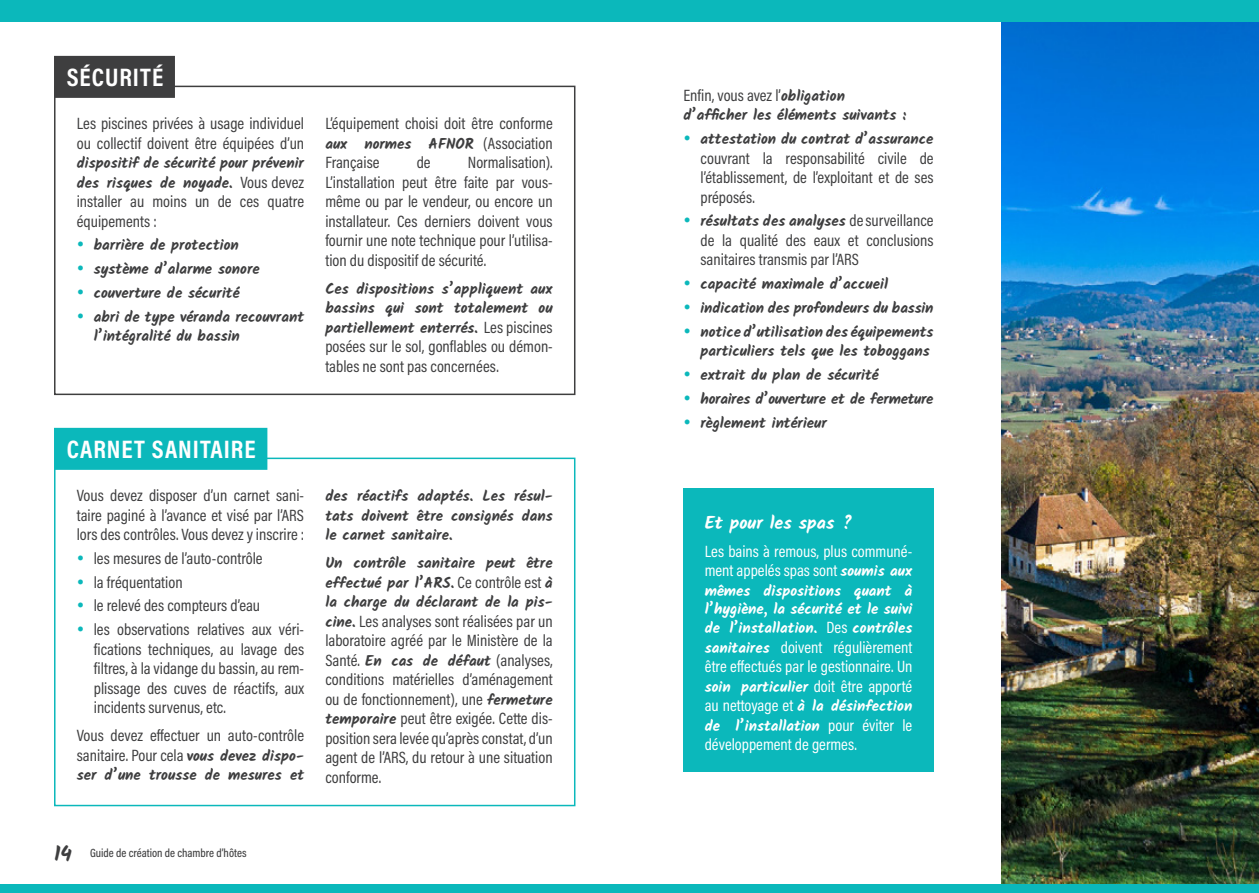
<style>
.page{position:relative;width:1259px;height:893px;background:#fff}
.page>*{position:absolute;margin:0;border:0;box-sizing:border-box;transform-origin:0 0}
.t1{font:700 25.5px "Acumin Pro Cond";letter-spacing:.04em;color:#fff}
.t2{font:700 18px "Kalam";color:#fff}
.LABEUR{font:16.5px/19.5px "Acumin Pro Cond";color:#3e3e3f}
.LABEUR-2{font:16.5px/19.5px "Acumin Pro Cond";color:#fff}
.LABEUR-3{font:700 15px/19.5px "Kalam";color:#3e3e3f}
.LABEUR-4{font:700 15px/19.5px "Kalam";color:#fff}
.LABEUR-5{font:700 15px "Kalam";letter-spacing:-.02em;color:#3e3e3f}
.t3{font:500 12px "Acumin Pro Cond";color:#3e3e3f}
.s1{font-family:"Acumin Pro Cond";font-weight:400;font-size:16.5px}
.s2{font-family:"Kalam";font-weight:700;font-size:15px}
.s3{font-family:"Kalam";font-weight:700;font-size:21px}
</style>
<div class="page">
<div style="left:54px;top:86px;width:521px;height:309px;border:2px solid #3e3e3f"></div>
<div style="left:54px;top:56px;width:121px;height:42px;background:#3e3e3f"></div>
<div style="left:54px;top:458px;width:521px;height:348px;border:2px solid #0bb8bb"></div>
<div style="left:54px;top:428px;width:213px;height:42px;background:#0bb8bb"></div>
<div style="left:0;top:0;width:651px;height:21px;background:#0bb8bb"></div>
<div style="left:0;top:884px;width:651px;height:9px;background:#0bb8bb"></div>
<img style="left:1001px;top:21px;width:258px;height:863px">
<div style="left:608px;top:0;width:651px;height:21px;background:#0bb8bb"></div>
<div style="left:608px;top:884px;width:651px;height:9px;background:#0bb8bb"></div>
<div style="left:683px;top:488px;width:250px;height:283px;background:#0bb8bb"></div>
<p class="t1" style="left:67px;top:60px;width:98px">SÉCURITÉ</p>
<p class="LABEUR" style="left:77px;top:113px;width:229px">Les piscines privées à usage individuel ou collectif doivent être équipées d’un</p>
<p class="LABEUR-3" style="left:77px;top:153px;width:229px">dispositif de sécurité pour prévenir des risques de noyade. <span class="s1">Vous devez</span></p>
<p class="LABEUR" style="left:77px;top:191px;width:229px">installer au moins un de ces quatre équipements :</p>
<p class="LABEUR-3" style="left:94px;top:235px;width:147px">barrière de protection</p>
<p class="LABEUR-3" style="left:94px;top:259px;width:167px">système d’alarme sonore</p>
<p class="LABEUR-3" style="left:94px;top:283px;width:147px">couverture de sécurité</p>
<p class="LABEUR-3" style="left:94px;top:307px;width:212px">abri de type véranda recouvrant l’intégralité du bassin</p>
<p class="LABEUR" style="left:325px;top:113px;width:229px">L’équipement choisi doit être conforme</p>
<p class="LABEUR-3" style="left:325px;top:134px;width:229px">aux normes AFNOR <span class="s1">(Association</span></p>
<p class="LABEUR" style="left:325px;top:152px;width:56px">Française</p>
<p class="LABEUR" style="left:417px;top:152px;width:15px">de</p>
<p class="LABEUR" style="left:325px;top:152px;width:229px;text-align:justify;text-indent:142px">Normalisation).<br>L’installation peut être faite par vous&shy;même ou par le vendeur, ou encore un installateur. Ces derniers doivent vous fournir une note technique pour l’utilisa&shy;tion du dispositif de sécurité.</p>
<p class="LABEUR-3" style="left:325px;top:279px;width:229px;text-align:justify">Ces dispositions s’appliquent aux bassins qui sont totalement ou partiellement enterrés. <span class="s1">Les piscines</span></p>
<p class="LABEUR" style="left:325px;top:336px;width:229px">posées sur le sol, gonflables ou démon&shy;tables ne sont pas concernées.</p>
<p class="t1" style="left:67px;top:432px;width:190px">CARNET SANITAIRE</p>
<p class="LABEUR" style="left:77px;top:485px;width:229px;text-align:justify">Vous devez disposer d’un carnet sani&shy;taire paginé à l’avance et visé par l’ARS lors des contrôles. Vous devez y inscrire :</p>
<p class="LABEUR" style="left:94px;top:548px;width:170px">les mesures de l’auto-contrôle</p>
<p class="LABEUR" style="left:94px;top:572px;width:90px">la fréquentation</p>
<p class="LABEUR" style="left:94px;top:595px;width:168px">le relevé des compteurs d’eau</p>
<p class="LABEUR" style="left:94px;top:619px;width:212px;text-align:justify">les observations relatives aux véri&shy;fications techniques, au lavage des filtres, à la vidange du bassin, au rem&shy;plissage des cuves de réactifs, aux incidents survenus, etc.</p>
<p class="LABEUR" style="left:77px;top:725px;width:229px">Vous devez effectuer un auto-contrôle sanitaire. Pour cela <span class="s2">vous devez dispo-</span></p>
<p class="LABEUR-3" style="left:77px;top:765px;width:229px">ser d’une trousse de mesures et</p>
<p class="LABEUR-3" style="left:325px;top:486px;width:229px;text-align:justify">des réactifs adaptés. Les résul&shy;tats doivent être consignés dans le carnet sanitaire.</p>
<p class="LABEUR-3" style="left:325px;top:553px;width:229px;text-align:justify">Un contrôle sanitaire peut être effectué par l’ARS. <span class="s1">Ce contrôle est</span> à la charge du déclarant de la pis-</p>
<p class="LABEUR" style="left:325px;top:611px;width:229px;text-align:justify"><span class="s2">cine.</span> Les analyses sont réalisées par un laboratoire agréé par le Ministère de la Santé. <span class="s2">En cas de défaut</span> (analyses, conditions matérielles d’aménagement ou de fonctionnement), une <span class="s2">fermeture temporaire</span> peut être exigée. Cette dis&shy;position sera levée qu’après constat, d’un agent de l’ARS, du retour à une situation conforme.</p>
<p class="t3" style="left:54px;top:845px;width:194px"><span class="s3">14</span> Guide de création de chambre d’hôtes</p>
<p class="LABEUR" style="left:683px;top:85px;width:163px">Enfin, vous avez l’<span class="s2">obligation</span></p>
<p class="LABEUR-3" style="left:683px;top:106px;width:224px">d’afficher les éléments suivants :</p>
<p class="LABEUR-3" style="left:700px;top:129px;width:235px">attestation du contrat d’assurance</p>
<p class="LABEUR" style="left:700px;top:148px;width:235px;text-align:justify">couvrant la responsabilité civile de l’établissement, de l’exploitant et de ses préposés.</p>
<p class="LABEUR-3" style="left:700px;top:212px;width:235px">résultats des analyses <span class="s1">de surveillance</span></p>
<p class="LABEUR" style="left:700px;top:230px;width:235px">de la qualité des eaux et conclusions sanitaires transmis par l’ARS</p>
<p class="LABEUR-3" style="left:700px;top:274px;width:189px">capacité maximale d’accueil</p>
<p class="LABEUR-3" style="left:700px;top:298px;width:235px">indication des profondeurs du bassin</p>
<p class="LABEUR-3" style="left:700px;top:322px;width:235px">notice d’utilisation des équipements particuliers tels que les toboggans</p>
<p class="LABEUR-3" style="left:700px;top:365px;width:180px">extrait du plan de sécurité</p>
<p class="LABEUR-5" style="left:700px;top:390px;width:234px">horaires d’ouverture et de fermeture</p>
<p class="LABEUR-3" style="left:700px;top:413px;width:128px">règlement intérieur</p>
<p class="t2" style="left:705px;top:512px;width:149px">Et pour les spas ?</p>
<p class="LABEUR-2" style="left:705px;top:541px;width:209px">Les bains à remous, plus communé&shy;ment appelés spas sont <span class="s2">soumis aux</span></p>
<p class="LABEUR-4" style="left:705px;top:581px;width:209px;line-height:18px">mêmes dispositions quant à l’hygiène, la sécurité et le suivi</p>
<p class="LABEUR-4" style="left:705px;top:618px;width:209px">de l’installation. <span class="s1">Des</span> contrôles</p>
<p class="LABEUR-2" style="left:705px;top:637px;width:209px"><span class="s2">sanitaires</span> doivent régulièrement être effectués par le gestionnaire. Un</p>
<p class="LABEUR-4" style="left:705px;top:677px;width:209px;text-align:justify">soin particulier <span class="s1">doit être apporté au nettoyage et</span> à la désinfection de l’installation <span class="s1">pour éviter le</span></p>
<p class="LABEUR-2" style="left:705px;top:734px;width:154px">développement de germes.</p>
</div>
